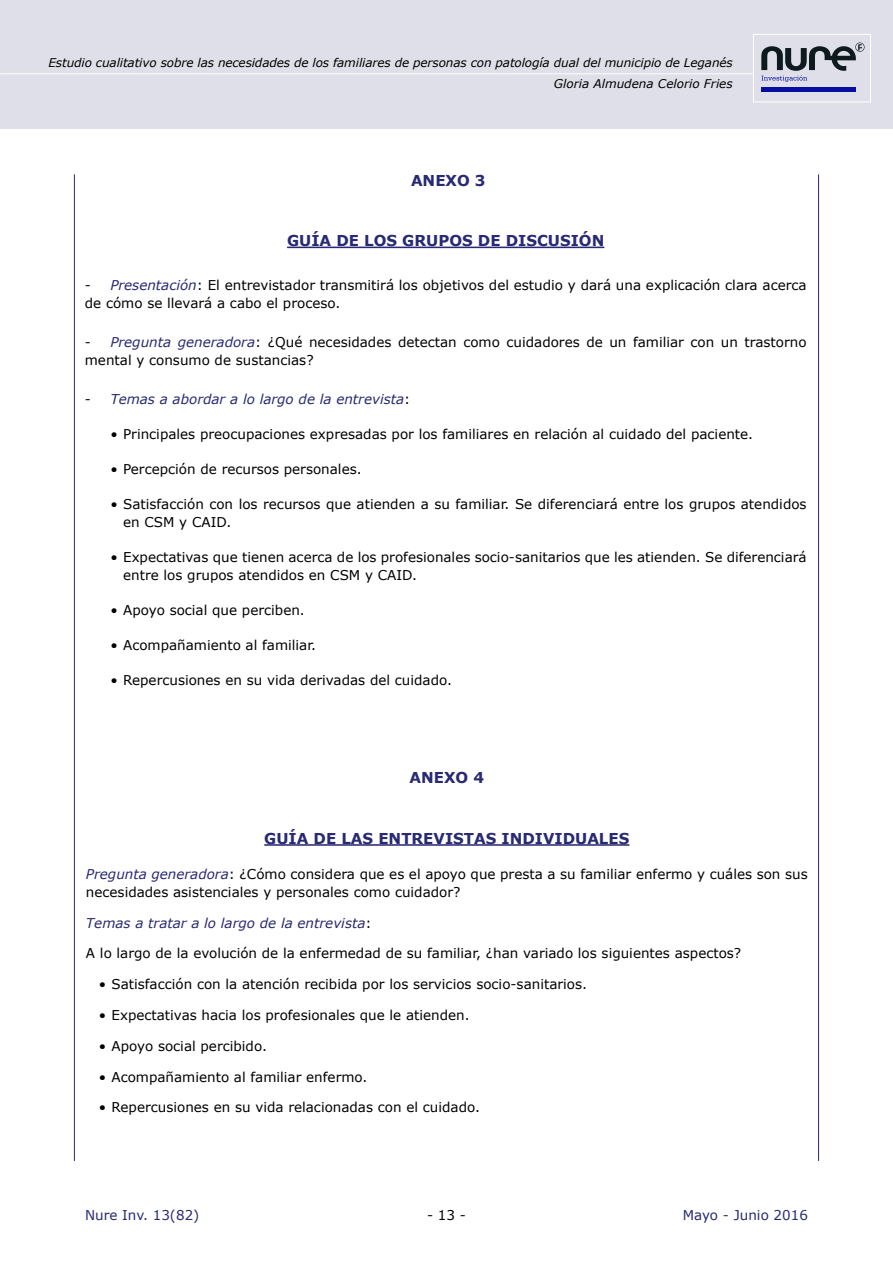
<style>
.page{position:relative;width:893px;height:1263px;background:#fff}
.page>*{position:absolute;margin:0;border:0;box-sizing:border-box;transform-origin:0 0}
.t1{font:18px "Myriad Pro";color:#fff}
.t2{font:700 15px "Verdana";color:#282a73}
.t3{font:13.5px/18px "Verdana";color:#000}
.t4{font:italic 13.5px "Verdana";color:#282a73}
.t5{font:13.5px "Verdana";color:#282a73}
.t6{font:italic 12px/20.7px "Verdana";letter-spacing:-.01em;color:#000;text-align:right}
.s1{font-style:italic;color:#282a73}
.s2{font-style:normal;color:#000}
</style>
<div class="page">
<div style="left:1px;top:0;width:892px;height:128px;background:#dfdfea"></div>
<hr style="left:0;top:0;width:1px;height:128px;background:#dfdfea">
<hr style="left:74px;top:174px;width:1px;height:987px;background:#282a73">
<hr style="left:818px;top:174px;width:1px;height:987px;background:#282a73">
<div style="left:753px;top:34px;width:118px;height:68px;background:#dfdfea;border:1px solid #fff"></div>
<svg style="left:761px;top:43px;width:103px;height:39px"></svg>
<hr style="left:761px;top:87px;width:95px;height:4px;background:#060e9f">
<hr style="left:287px;top:247px;width:317px;height:1px;background:#282a73">
<hr style="left:264px;top:844px;width:365px;height:2px;background:#282a73">
<p class="t6" style="left:48px;top:53px;width:686px">Estudio cualitativo sobre las necesidades de los familiares de personas con patología dual del municipio de Leganés<br>Gloria Almudena Celorio Fries</p>
<h1 class="t1" style="left:0;top:55px;width:838px">_____________________________________________________________________________________________</h1>
<p class="t2" style="left:411px;top:170px;width:76px">ANEXO 3</p>
<p class="t2" style="left:287px;top:230px;width:319px">GUÍA DE LOS GRUPOS DE DISCUSIÓN</p>
<p class="t3" style="left:85px;top:276px;width:723px">- <span class="s1">Presentación</span>: El entrevistador transmitirá los objetivos del estudio y dará una explicación clara acerca de cómo se llevará a cabo el proceso.</p>
<p class="t3" style="left:85px;top:333px;width:723px">- <span class="s1">Pregunta generadora</span>: ¿Qué necesidades detectan como cuidadores de un familiar con un trastorno mental y consumo de sustancias?</p>
<p class="t4" style="left:85px;top:390px;width:327px"><span class="s2">-</span> Temas a abordar a lo largo de la entrevista<span class="s2">:</span></p>
<p class="t3" style="left:110px;top:425px;width:644px">• Principales preocupaciones expresadas por los familiares en relación al cuidado del paciente.</p>
<p class="t3" style="left:110px;top:460px;width:253px">• Percepción de recursos personales.</p>
<p class="t3" style="left:123px;top:495px;width:685px;text-indent:-13px">• Satisfacción con los recursos que atienden a su familiar. Se diferenciará entre los grupos atendidos en CSM y CAID.</p>
<p class="t3" style="left:123px;top:548px;width:685px;text-indent:-13px">• Expectativas que tienen acerca de los profesionales socio-sanitarios que les atienden. Se diferenciará entre los grupos atendidos en CSM y CAID.</p>
<p class="t3" style="left:110px;top:601px;width:196px">• Apoyo social que perciben.</p>
<p class="t3" style="left:110px;top:636px;width:207px">• Acompañamiento al familiar.</p>
<p class="t3" style="left:110px;top:671px;width:343px">• Repercusiones en su vida derivadas del cuidado.</p>
<p class="t2" style="left:410px;top:767px;width:76px">ANEXO 4</p>
<p class="t2" style="left:264px;top:828px;width:367px">GUÍA DE LAS ENTREVISTAS INDIVIDUALES</p>
<p class="t3" style="left:86px;top:865px;width:723px"><span class="s1">Pregunta generadora</span>: ¿Cómo considera que es el apoyo que presta a su familiar enfermo y cuáles son sus necesidades asistenciales y personales como cuidador?</p>
<p class="t4" style="left:86px;top:913px;width:287px">Temas a tratar a lo largo de la entrevista<span class="s2">:</span></p>
<p class="t3" style="left:86px;top:944px;width:657px">A lo largo de la evolución de la enfermedad de su familiar, ¿han variado los siguientes aspectos?</p>
<p class="t3" style="left:99px;top:975px;width:490px">• Satisfacción con la atención recibida por los servicios socio-sanitarios.</p>
<p class="t3" style="left:99px;top:1006px;width:372px">• Expectativas hacia los profesionales que le atienden.</p>
<p class="t3" style="left:99px;top:1037px;width:170px">• Apoyo social percibido.</p>
<p class="t3" style="left:99px;top:1067px;width:270px">• Acompañamiento al familiar enfermo.</p>
<p class="t3" style="left:99px;top:1098px;width:383px">• Repercusiones en su vida relacionadas con el cuidado.</p>
<p class="t5" style="left:85px;top:1206px;width:116px">Nure Inv. 13(82)</p>
<p class="t3" style="left:427px;top:1206px;width:40px">- 13 -</p>
<p class="t5" style="left:683px;top:1206px;width:127px">Mayo - Junio 2016</p>
</div>
